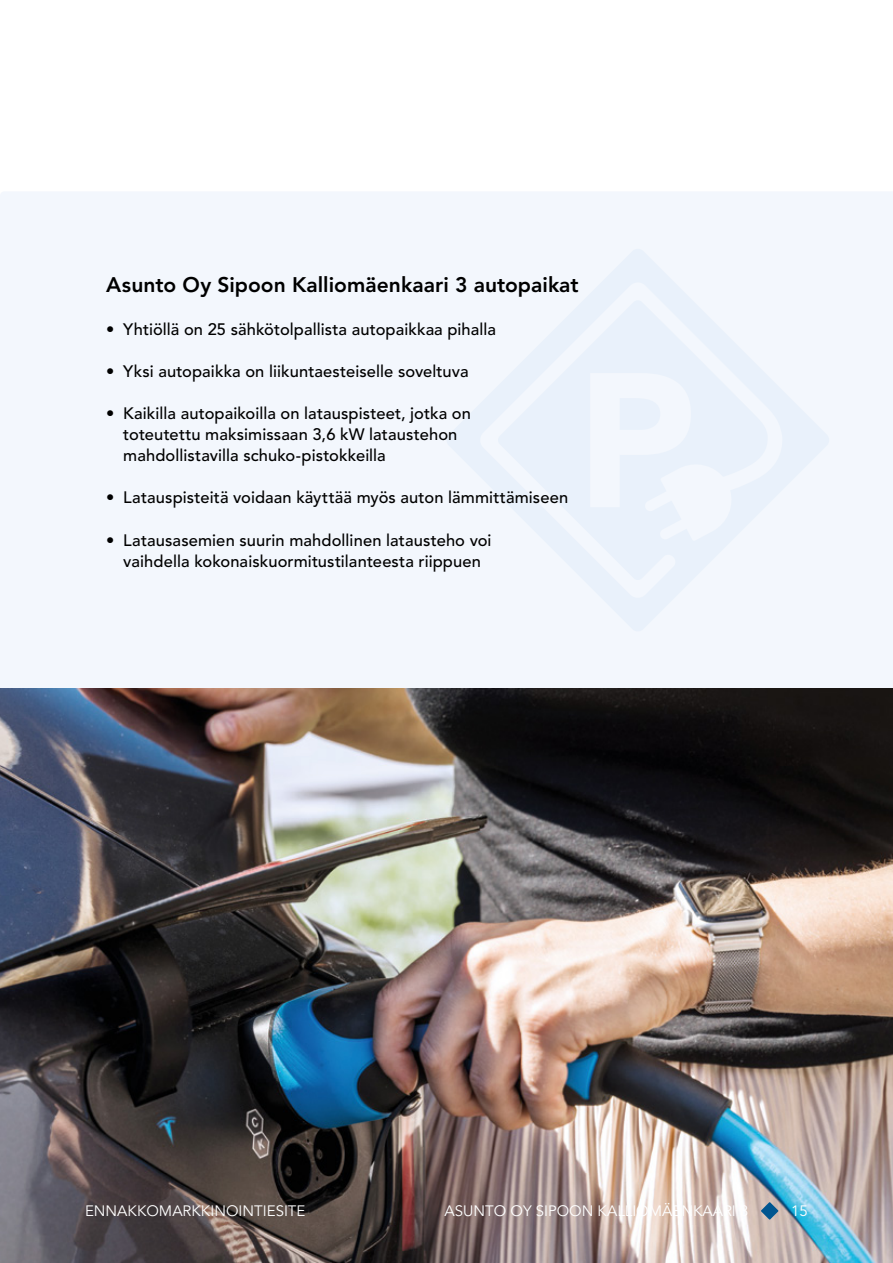
<style>
.page{position:relative;width:893px;height:1263px;background:#fff}
.page>*{position:absolute;margin:0;border:0;box-sizing:border-box;transform-origin:0 0}
.t1{font:800 21px "Avenir LT Std";color:#000}
.t2{font:500 16.5px/21px "Avenir LT Std";letter-spacing:.005em;color:#000}
.t3{font:15px "Avenir LT Std";color:#fff}
.s1{font-weight:900}
</style>
<div class="page">
<div style="left:0;top:192px;width:893px;height:497px;background:#f3f7fd"></div>
<svg style="left:446px;top:248px;width:384px;height:384px;fill:#f3f7fd"></svg>
<svg style="left:479px;top:281px;width:304px;height:318px;fill:#eaf2fb"></svg>
<svg style="left:590px;top:373px;width:101px;height:134px"></svg>
<img style="left:0;top:689px;width:893px;height:574px">
<svg style="left:761px;top:1202px;width:17px;height:17px"></svg>
<p class="t1" style="left:106px;top:273px;width:474px">Asunto Oy Sipoon Kalliomäenkaari 3 autopaikat</p>
<p class="t2" style="left:106px;top:319px;width:391px"><span class="s1">•</span> Yhtiöllä on 25 sähkötolpallista autopaikkaa pihalla</p>
<p class="t2" style="left:106px;top:361px;width:364px"><span class="s1">•</span> Yksi autopaikka on liikuntaesteiselle soveltuva</p>
<p class="t2" style="left:123px;top:403px;width:349px;text-indent:-17px"><span class="s1">•</span> Kaikilla autopaikoilla on latauspisteet, jotka on toteutettu maksimissaan 3,6 kW lataustehon mahdollistavilla schuko-pistokkeilla</p>
<p class="t2" style="left:106px;top:487px;width:463px"><span class="s1">•</span> Latauspisteitä voidaan käyttää myös auton lämmittämiseen</p>
<p class="t2" style="left:106px;top:530px;width:387px;text-align:center"><span class="s1">•</span> Latausasemien suurin mahdollinen latausteho voi vaihdella kokonaiskuormitustilanteesta riippuen</p>
<p class="t3" style="left:85px;top:1202px;width:222px">ENNAKKOMARKKINOINTIESITE</p>
<p class="t3" style="left:445px;top:1202px;width:305px">ASUNTO OY SIPOON KALLIOMÄENKAARI 3</p>
<p class="t3" style="left:791px;top:1202px;width:18px">15</p>
</div>
